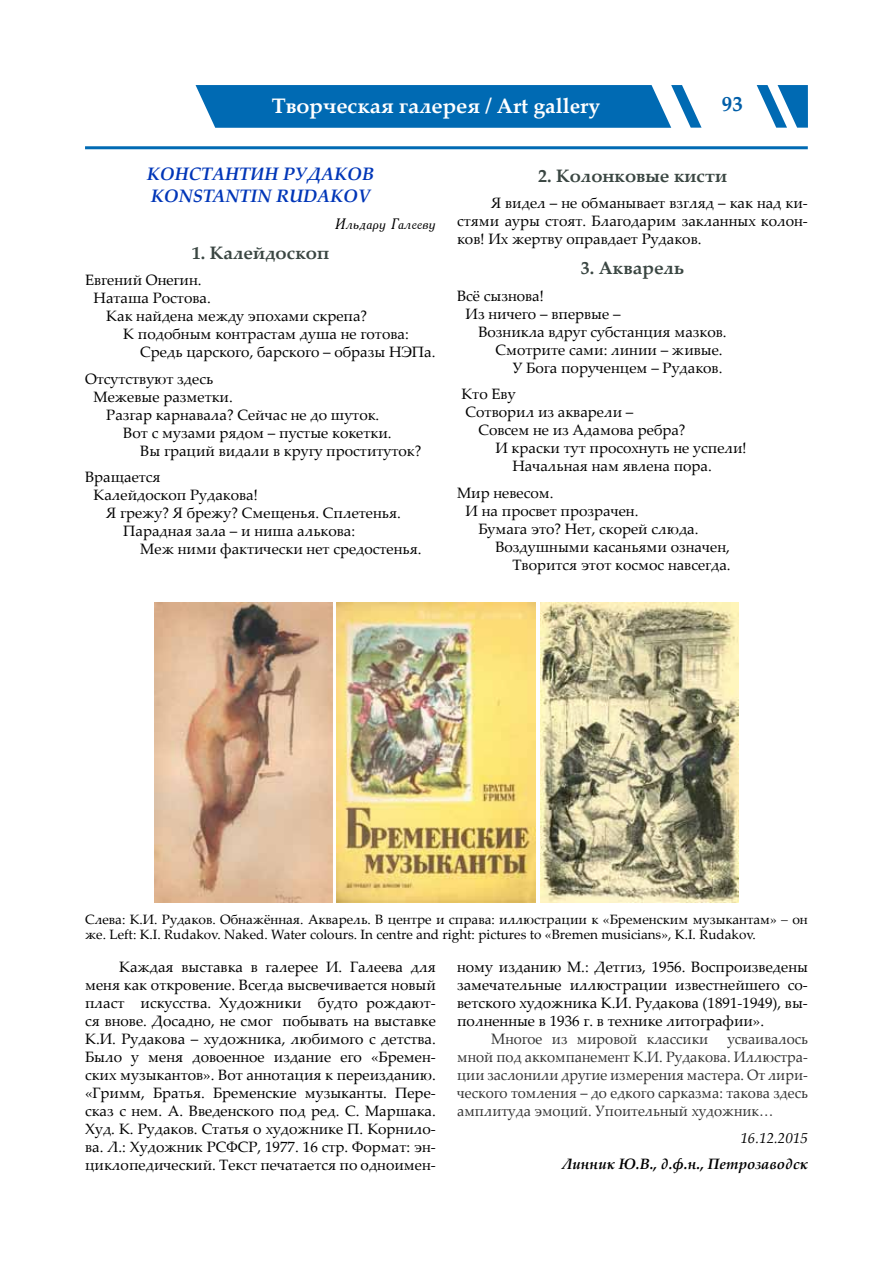
<style>
.page{position:relative;width:893px;height:1263px;background:#fff}
.page>*{position:absolute;margin:0;border:0;box-sizing:border-box;transform-origin:0 0}
.t1{font:700 21px "Palatino Linotype";color:#fff}
.t2{font:700 21px "Palatino Linotype";color:#005ea8}
.t3{font:700 18px "Palatino Linotype";color:#3a4642}
.t4{font:italic 700 18px/21.6px "Palatino Linotype";color:#0036b8}
.t5{font:15px/18px "Palatino Linotype";color:#000;text-align:justify}
.t6{font:15px/18px "Palatino Linotype";color:#333;text-align:justify;scale:.96 1}
.t7{font:italic 700 15px "Palatino Linotype";color:#000}
.t8{font:15px "Palatino Linotype";color:#333}
.t9{font:italic 15px "Academy";color:#000}
.t10{font:italic 15px "Palatino Linotype";color:#000}
.t11{font:13.5px/15px "Palatino Linotype";color:#000}
.s1{color:#333}
</style>
<div class="page">
<svg style="left:195px;top:85px;width:506px;height:43px;background:#1576b9"></svg>
<svg style="left:757px;top:85px;width:51px;height:43px"></svg>
<hr style="left:85px;top:146px;width:723px;height:3px;background:#006ab3">
<img style="left:337px;top:603px;width:198px;height:299px">
<img style="left:155px;top:603px;width:178px;height:299px">
<img style="left:540px;top:603px;width:198px;height:299px">
<h1 class="t1" style="left:272px;top:91px;width:330px">Творческая галерея / Art gallery</h1>
<h1 class="t2" style="left:722px;top:89px;width:22px">93</h1>
<p class="t4" style="left:147px;top:163px;width:229px">КОНСТАНТИН РУДАКОВ<br>KONSTANTIN RUDAKOV</p>
<p class="t9" style="left:335px;top:214px;width:102px">Ильдару Галееву</p>
<p class="t3" style="left:192px;top:240px;width:139px">1. Калейдоскоп</p>
<p class="t5" style="left:85px;top:270px;width:118px">Евгений Онегин.</p>
<p class="t5" style="left:94px;top:288px;width:119px">Наташа Ростова.</p>
<p class="t5" style="left:106px;top:306px;width:262px">Как найдена между эпохами скрепа?</p>
<p class="t5" style="left:123px;top:324px;width:287px">К подобным контрастам душа не готова:</p>
<p class="t5" style="left:140px;top:342px;width:297px">Средь царского, барского – образы НЭПа.</p>
<p class="t5" style="left:85px;top:369px;width:130px">Отсутствуют здесь</p>
<p class="t5" style="left:94px;top:387px;width:141px">Межевые разметки.</p>
<p class="t5" style="left:106px;top:405px;width:275px">Разгар карнавала? Сейчас не до шуток.</p>
<p class="t5" style="left:123px;top:423px;width:270px">Вот с музами рядом – пустые кокетки.</p>
<p class="t5" style="left:140px;top:441px;width:283px">Вы граций видали в кругу проституток?</p>
<p class="t5" style="left:85px;top:467px;width:77px">Вращается</p>
<p class="t5" style="left:94px;top:485px;width:166px">Калейдоскоп Рудакова!</p>
<p class="t5" style="left:106px;top:503px;width:296px">Я грежу? Я брежу? Смещенья. Сплетенья.</p>
<p class="t5" style="left:123px;top:521px;width:233px">Парадная зала – и ниша алькова:</p>
<p class="t5" style="left:140px;top:539px;width:283px">Меж ними фактически нет средостенья.</p>
<p class="t3" style="left:538px;top:163px;width:191px">2. Колонковые кисти</p>
<p class="t5" style="left:457px;top:193px;width:352px;text-indent:34px">Я видел – не обманывает взгляд – как над ки&shy;стями ауры стоят. Благодарим закланных колон&shy;ков! Их жертву оправдает Рудаков.</p>
<p class="t3" style="left:581px;top:255px;width:105px">3. Акварель</p>
<p class="t5" style="left:457px;top:286px;width:88px">Всё сызнова!</p>
<p class="t5" style="left:466px;top:304px;width:156px">Из ничего – впервые –</p>
<p class="t5" style="left:478px;top:322px;width:250px">Возникла вдруг субстанция мазков.</p>
<p class="t5" style="left:495px;top:340px;width:229px">Смотрите сами: линии – живые.</p>
<p class="t5" style="left:512px;top:358px;width:212px">У Бога порученцем – Рудаков.</p>
<p class="t5" style="left:461px;top:384px;width:56px">Кто Еву</p>
<p class="t5" style="left:466px;top:402px;width:169px">Сотворил из акварели –</p>
<p class="t5" style="left:478px;top:420px;width:209px">Совсем не из Адамова ребра?</p>
<p class="t5" style="left:495px;top:438px;width:253px">И краски тут просохнуть не успели!</p>
<p class="t5" style="left:512px;top:456px;width:201px">Начальная нам явлена пора.</p>
<p class="t5" style="left:457px;top:483px;width:98px">Мир невесом.</p>
<p class="t5" style="left:466px;top:501px;width:174px">И на просвет прозрачен.</p>
<p class="t5" style="left:478px;top:519px;width:222px">Бумага это? Нет, скорей слюда.</p>
<p class="t5" style="left:495px;top:537px;width:236px">Воздушными касаньями означен,</p>
<p class="t5" style="left:512px;top:555px;width:220px">Творится этот космос навсегда.</p>
<p class="t11" style="left:85px;top:911px;width:724px">Слева: К.И. Рудаков. Обнажённая. Акварель. В центре и справа: иллюстрации к «Бременским музыкантам» <span class="s1">–</span> он же. Left: K.I. Rudakov. Naked. Water colours. In centre and right: pictures to «Bremen musicians», K.I. Rudakov.</p>
<p class="t5" style="left:85px;top:957px;width:352px;text-indent:34px">Каждая выставка в галерее И. Галеева для меня как откровение. Всегда высвечивается новый пласт искусства. Художники будто рождают&shy;ся внове. Досадно, не смог побывать на выставке К.И. Рудакова – художника, любимого с детства.<br>Было у меня довоенное издание его «Бремен&shy;ских музыкантов». Вот аннотация к переизданию. «Гримм, Братья. Бременские музыканты. Пере&shy;сказ с нем. А. Введенского под ред. С. Маршака.<br>Худ. К. Рудаков. Статья о художнике П. Корнило&shy;ва. Л.: Художник РСФСР, 1977. 16 стр. Формат: эн&shy;циклопедический. Текст печатается по одноимен-</p>
<p class="t5" style="left:457px;top:957px;width:352px">ному изданию М.: Детгиз, 1956. Воспроизведены замечательные иллюстрации известнейшего со&shy;ветского художника К.И. Рудакова (1891-1949), вы&shy;полненные в 1936 г. в технике литографии».</p>
<p class="t8" style="left:491px;top:1028px;width:219px">Многое из мировой классики</p>
<p class="t6" style="left:457px;top:1029px;width:367px;text-indent:270px">усваивалось мной под аккомпанемент К.И. Рудакова. Иллюстра&shy;ции заслонили другие измерения мастера. От лири&shy;ческого томления – до едкого сарказма: такова здесь амплитуда эмоций. Упоительный художник…</p>
<p class="t10" style="left:740px;top:1127px;width:69px">16.12.2015</p>
<p class="t7" style="left:562px;top:1153px;width:247px">Линник Ю.В., д.ф.н., Петрозаводск</p>
</div>
